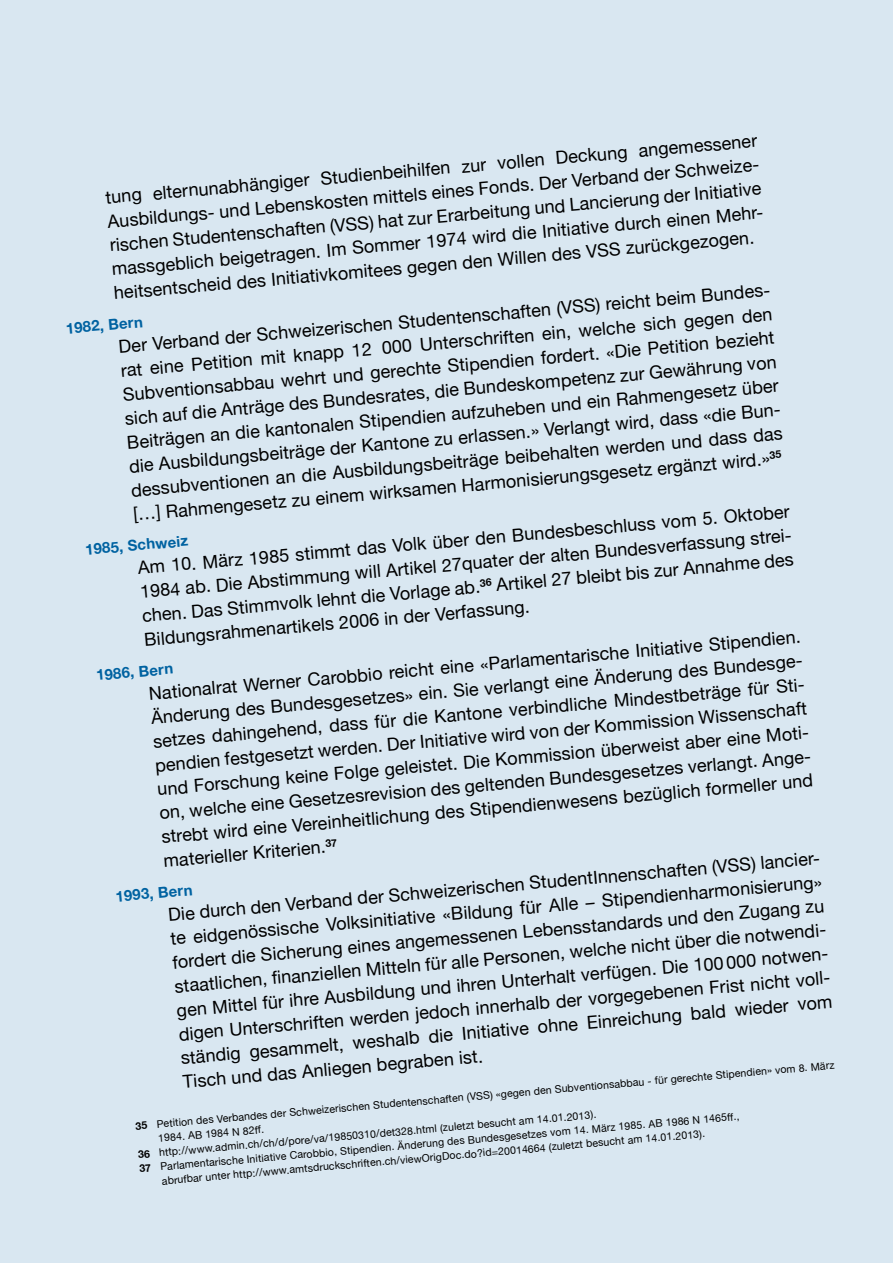
<style>
.page{position:relative;width:893px;height:1263px;background:#d9e7f1}
.page>*{position:absolute;margin:0;border:0;box-sizing:border-box;transform-origin:0 0}
.t1{font:18px/24px "Helvetica Neue";color:#000}
.t2{font:700 15px "Helvetica Neue";color:#0062a1}
.t3{font:10.5px "Helvetica Neue";color:#000}
.s1{font-weight:700}
</style>
<div class="page">
<p class="t1" style="left:105px;top:185px;width:666px;rotate:-5deg">tung elternunabhängiger Studienbeihilfen zur vollen Deckung angemessener Ausbildungs- und Lebenskosten mittels eines Fonds. Der Verband der Schweize&shy;rischen Studentenschaften (VSS) hat zur Erarbeitung und Lancierung der Initiative massgeblich beigetragen. Im Sommer 1974 wird die Initiative durch einen Mehr&shy;heitsentscheid des Initiativkomitees gegen den Willen des VSS zurückgezogen.</p>
<p class="t2" style="left:65px;top:319px;width:79px;rotate:-5deg">1982, Bern</p>
<p class="t1" style="left:118px;top:334px;width:666px;rotate:-5deg">Der Verband der Schweizerischen Studentenschaften (VSS) reicht beim Bundes&shy;rat eine Petition mit knapp 12 000 Unterschriften ein, welche sich gegen den Subventionsabbau wehrt und gerechte Stipendien fordert. «Die Petition bezieht sich auf die Anträge des Bundesrates, die Bundeskompetenz zur Gewährung von Beiträgen an die kantonalen Stipendien aufzuheben und ein Rahmengesetz über die Ausbildungsbeiträge der Kantone zu erlassen.» Verlangt wird, dass «die Bun&shy;dessubventionen an die Ausbildungsbeiträge beibehalten werden und dass das […] Rahmengesetz zu einem wirksamen Harmonisierungsgesetz ergänzt wird.»<sup>35</sup></p>
<p class="t2" style="left:84px;top:540px;width:105px;rotate:-5deg">1985, Schweiz</p>
<p class="t1" style="left:137px;top:556px;width:666px;rotate:-5deg">Am 10. März 1985 stimmt das Volk über den Bundesbeschluss vom 5. Oktober 1984 ab. Die Abstimmung will Artikel 27quater der alten Bundesverfassung strei&shy;chen. Das Stimmvolk lehnt die Vorlage ab.<sup>36</sup> Artikel 27 bleibt bis zur Annahme des Bildungsrahmenartikels 2006 in der Verfassung.</p>
<p class="t2" style="left:95px;top:666px;width:79px;rotate:-5deg">1986, Bern</p>
<p class="t1" style="left:148px;top:681px;width:666px;rotate:-5deg">Nationalrat Werner Carobbio reicht eine «Parlamentarische Initiative Stipendien.<br>Änderung des Bundesgesetzes» ein. Sie verlangt eine Änderung des Bundesge&shy;setzes dahingehend, dass für die Kantone verbindliche Mindestbeträge für Sti&shy;pendien festgesetzt werden. Der Initiative wird von der Kommission Wissenschaft und Forschung keine Folge geleistet. Die Kommission überweist aber eine Moti&shy;on, welche eine Gesetzesrevision des geltenden Bundesgesetzes verlangt. Ange&shy;strebt wird eine Vereinheitlichung des Stipendienwesens bezüglich formeller und materieller Kriterien.<sup>37</sup></p>
<p class="t2" style="left:115px;top:887px;width:79px;rotate:-5deg">1993, Bern</p>
<p class="t1" style="left:167px;top:902px;width:666px;rotate:-5deg">Die durch den Verband der Schweizerischen StudentInnenschaften (VSS) lancier&shy;te eidgenössische Volksinitiative «Bildung für Alle – Stipendienharmonisierung» fordert die Sicherung eines angemessenen Lebensstandards und den Zugang zu staatlichen, fi nanziellen Mitteln für alle Personen, welche nicht über die notwendi&shy;gen Mittel für ihre Ausbildung und ihren Unterhalt verfügen. Die 100000 notwen&shy;digen Unterschriften werden jedoch innerhalb der vorgegebenen Frist nicht voll&shy;ständig gesammelt, weshalb die Initiative ohne Einreichung bald wieder vom Tisch und das Anliegen begraben ist.</p>
<p class="t3" style="left:135px;top:1120px;width:703px;rotate:-5deg"><span class="s1">35</span> Petition des Verbandes der Schweizerischen Studentenschaften (VSS) «gegen den Subventionsabbau - für gerechte Stipendien» vom 8. März</p>
<p class="t3" style="left:138px;top:1148px;width:461px;rotate:-5deg"><span class="s1">36</span> http://www.admin.ch/ch/d/pore/va/19850310/det328.html (zuletzt besucht am 14.01.2013).</p>
<p class="t3" style="left:139px;top:1162px;width:604px;rotate:-5deg"><span class="s1">37</span> Parlamentarische Initiative Carobbio, Stipendien. Änderung des Bundesgesetzes vom 14. März 1985. AB 1986 N 1465ff.,</p>
<p class="t3" style="left:158px;top:1132px;width:108px;rotate:-5deg">1984. AB 1984 N 82ff.</p>
<p class="t3" style="left:161px;top:1174px;width:547px;rotate:-5deg">abrufbar unter http://www.amtsdruckschriften.ch/viewOrigDoc.do?id=20014664 (zuletzt besucht am 14.01.2013).</p>
</div>
